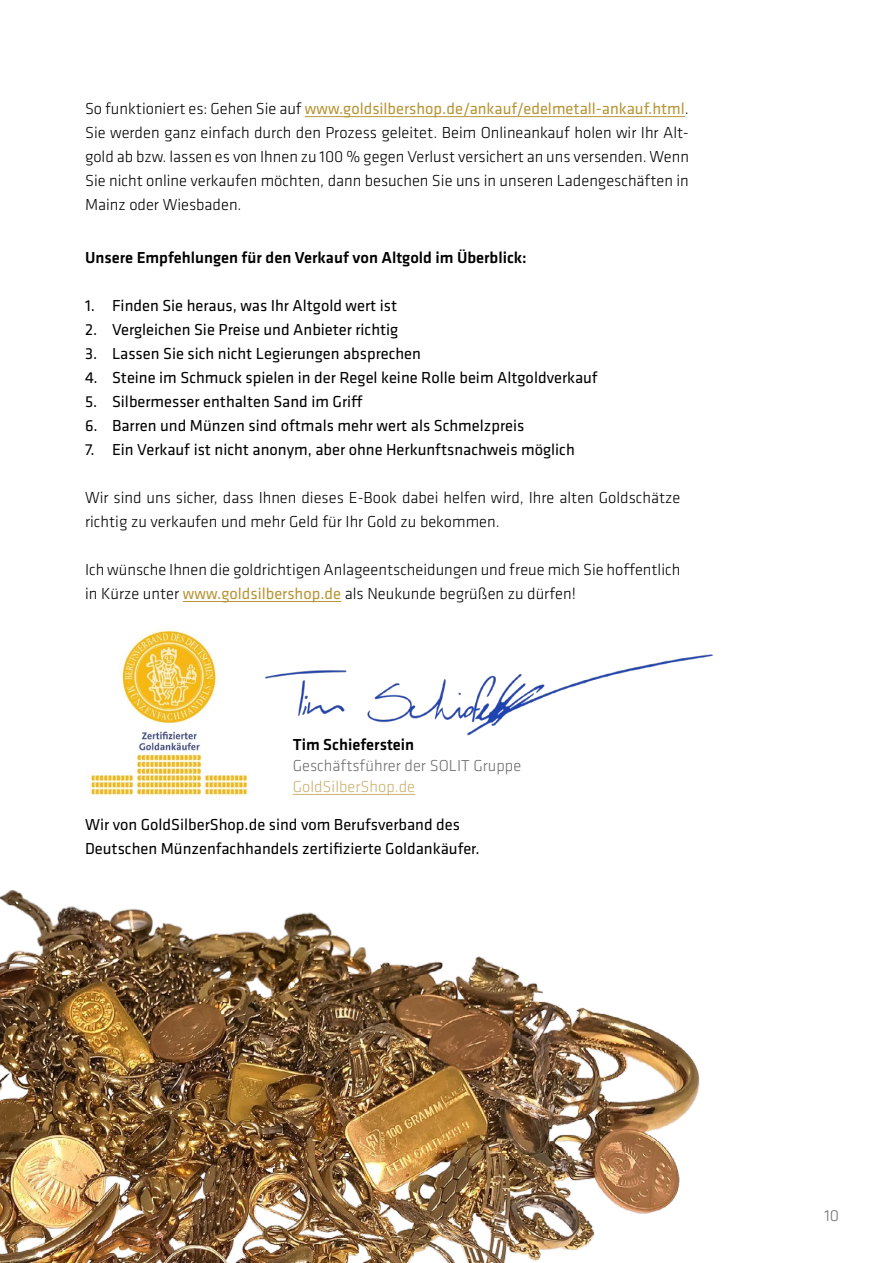
<style>
.page{position:relative;width:893px;height:1263px;background:#fff}
.page>*{position:absolute;margin:0;border:0;box-sizing:border-box;transform-origin:0 0}
.t1{font:300 16.5px/24px "Klavika";color:#000}
.t2{font:16.5px/24px "Klavika";color:#000}
.t3{font:500 16.5px "Klavika";color:#000}
.t4{font:300 16.5px "Klavika";color:#706f6f}
.t5{font:300 16.5px "Klavika";color:#cdb271}
.s1{font-weight:400;color:#b89536}
</style>
<div class="page">
<hr style="left:183px;top:601px;width:158px;height:1px;background:#b89536">
<hr style="left:293px;top:794px;width:122px;height:1px;background:#cdb271">
<img style="left:265px;top:654px;width:448px;height:82px">
<img style="left:90px;top:630px;width:159px;height:168px">
<img style="left:0;top:890px;width:700px;height:373px">
<hr style="left:305px;top:116px;width:380px;height:1px;background:#b89536">
<p class="t1" style="left:85px;top:97px;width:605px;text-align:justify">So funktioniert es: Gehen Sie auf <span class="s1">www.goldsilbershop.de/ankauf/edelmetall-ankauf.html</span>.<br>Sie werden ganz einfach durch den Prozess geleitet. Beim Onlineankauf holen wir Ihr Alt&shy;gold ab bzw. lassen es von Ihnen zu 100 % gegen Verlust versichert an uns versenden. Wenn Sie nicht online verkaufen möchten, dann besuchen Sie uns in unseren Ladengeschäften in Mainz oder Wiesbaden.</p>
<p class="t3" style="left:85px;top:249px;width:443px">Unsere Empfehlungen für den Verkauf von Altgold im Überblick:</p>
<p class="t2" style="left:85px;top:294px;width:314px">1. Finden Sie heraus, was Ihr Altgold wert ist</p>
<p class="t2" style="left:85px;top:318px;width:315px">2. Vergleichen Sie Preise und Anbieter richtig</p>
<p class="t2" style="left:85px;top:342px;width:337px">3. Lassen Sie sich nicht Legierungen absprechen</p>
<p class="t2" style="left:85px;top:366px;width:514px">4. Steine im Schmuck spielen in der Regel keine Rolle beim Altgoldverkauf</p>
<p class="t2" style="left:85px;top:390px;width:279px">5. Silbermesser enthalten Sand im Griff</p>
<p class="t2" style="left:85px;top:414px;width:441px">6. Barren und Münzen sind oftmals mehr wert als Schmelzpreis</p>
<p class="t2" style="left:85px;top:438px;width:491px">7. Ein Verkauf ist nicht anonym, aber ohne Herkunftsnachweis möglich</p>
<p class="t1" style="left:85px;top:486px;width:597px">Wir sind uns sicher, dass Ihnen dieses E-Book dabei helfen wird, Ihre alten Goldschätze richtig zu verkaufen und mehr Geld für Ihr Gold zu bekommen.</p>
<p class="t1" style="left:85px;top:558px;width:597px">Ich wünsche Ihnen die goldrichtigen Anlageentscheidungen und freue mich Sie hoffentlich in Kürze unter <span class="s1">www.goldsilbershop.de</span> als Neukunde begrüßen zu dürfen!</p>
<p class="t3" style="left:293px;top:736px;width:123px">Tim Schieferstein</p>
<p class="t4" style="left:293px;top:757px;width:230px">Geschäftsführer der SOLIT Gruppe</p>
<p class="t5" style="left:293px;top:778px;width:124px">GoldSilberShop.de</p>
<p class="t2" style="left:85px;top:813px;width:396px">Wir von GoldSilberShop.de sind vom Berufsverband des<br>Deutschen Münzenfachhandels zertifizierte Goldankäufer.</p>
<p class="t4" style="left:824px;top:1207px;width:16px">10</p>
</div>
